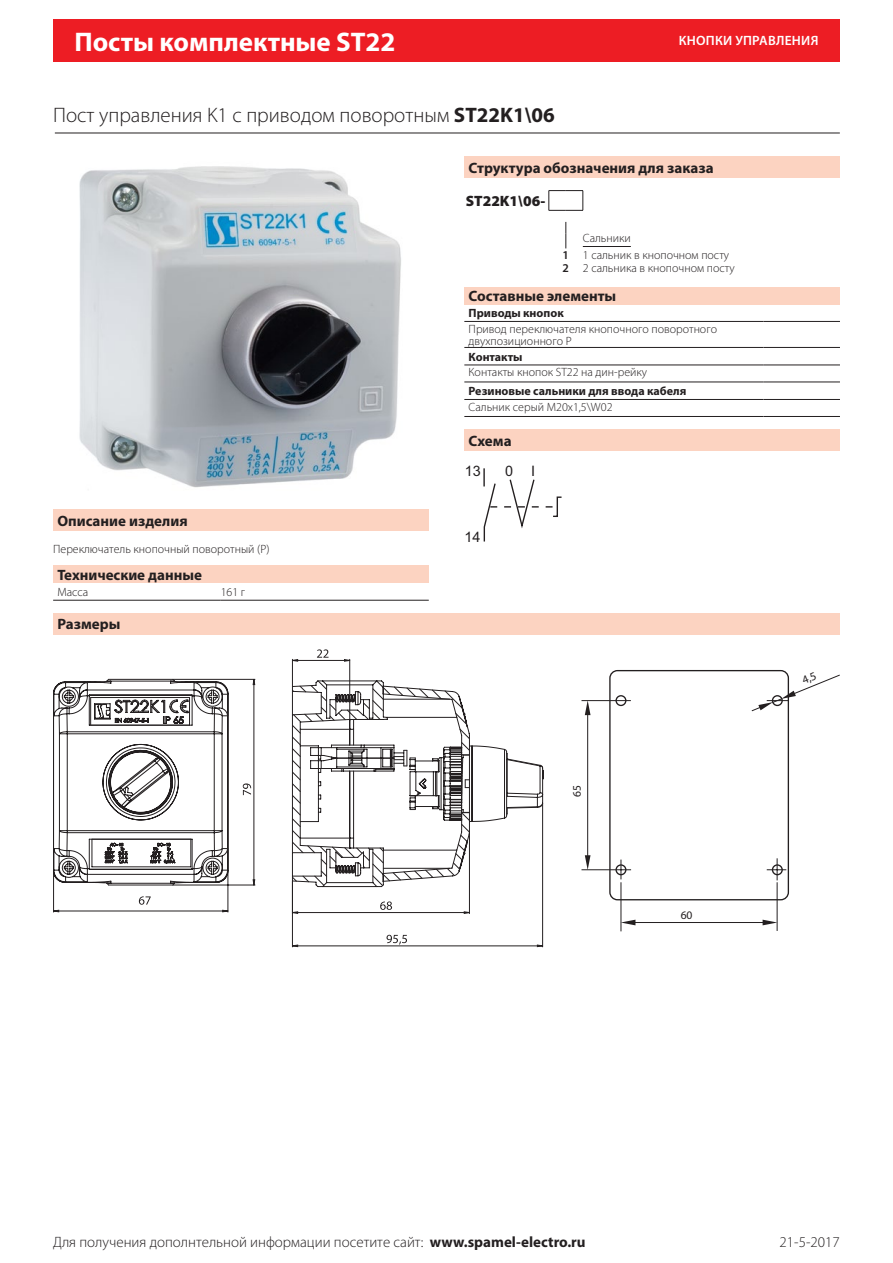
<style>
.page{position:relative;width:893px;height:1263px;background:#fff}
.page>*{position:absolute;margin:0;border:0;box-sizing:border-box;transform-origin:0 0}
.t1{font:700 27px "Myriad Pro";color:#fff}
.t2{font:300 21px "Myriad Pro";color:#231f20}
.Überschrift{font:700 15px "Myriad Pro";color:#231f20}
.t3{font:300 15px "Myriad Pro";color:#231f20}
.TS_Bestellschlüssel{font:900 15px "Myriad Pro";color:#231f20}
.Cecha_schemat_napedu{font:14.4px "Arial";color:#231f20}
.t4{font:600 13.5px "Myriad Pro";letter-spacing:.02em;color:#fff}
.Tabellenkörper{font:300 12px/12.8px "Myriad Pro";color:#231f20}
.Text_SubHeader{font:700 12px "Myriad Pro";color:#231f20}
.TS_links{font:300 12px "Myriad Pro";color:#231f20}
.Text_normal_block{font:300 12px "Myriad Pro";color:#231f20}
.TS_links_unterstrich{font:300 12px "Myriad Pro";color:#231f20}
.TS_fett_zentriert{font:600 12px "Myriad Pro";color:#231f20}
.Cecha_Wymiary{font:11.55px "Myriad Pro";color:#231f20}
.s1{font-weight:700}
</style>
<div class="page">
<div style="left:53px;top:19px;width:787px;height:43px;background:#ed1d24"></div>
<img style="left:79px;top:166px;width:322px;height:322px">
<div style="left:53px;top:566px;width:376px;height:17px;background:#fcd3c1"></div>
<hr style="left:53px;top:600px;width:168px;height:1px;background:#231f20">
<hr style="left:221px;top:600px;width:208px;height:1px;background:#231f20">
<div style="left:464px;top:156px;width:376px;height:22px;background:#fcd3c1"></div>
<svg style="left:549px;top:190px;width:35px;height:21px"></svg>
<svg style="left:566px;top:222px;width:1px;height:26px"></svg>
<hr style="left:583px;top:246px;width:48px;height:1px;background:#231f20">
<div style="left:53px;top:613px;width:787px;height:21px;background:#fcd3c1"></div>
<svg style="left:54px;top:682px;width:200px;height:229px"></svg>
<hr style="left:254px;top:679px;width:1px;height:206px;background:#231f20">
<hr style="left:173px;top:679px;width:82px;height:1px;background:#231f20">
<hr style="left:173px;top:885px;width:82px;height:1px;background:#231f20">
<hr style="left:54px;top:911px;width:174px;height:1px;background:#231f20">
<hr style="left:228px;top:871px;width:1px;height:41px;background:#231f20">
<hr style="left:53px;top:871px;width:1px;height:41px;background:#231f20">
<svg style="left:53px;top:678px;width:176px;height:208px"></svg>
<svg style="left:293px;top:887px;width:247px;height:59px"></svg>
<hr style="left:292px;top:946px;width:251px;height:1px;background:#231f20">
<hr style="left:292px;top:881px;width:1px;height:66px;background:#231f20">
<hr style="left:542px;top:803px;width:1px;height:144px;background:#231f20">
<hr style="left:292px;top:912px;width:177px;height:1px;background:#231f20">
<hr style="left:469px;top:832px;width:1px;height:81px;background:#231f20">
<div style="left:609px;top:670px;width:180px;height:230px;border:1px solid #231f20;border-radius:8px"></div>
<hr style="left:581px;top:700px;width:50px;height:1px;background:#231f20">
<hr style="left:621px;top:882px;width:1px;height:49px;background:#231f20">
<hr style="left:777px;top:882px;width:1px;height:49px;background:#231f20">
<hr style="left:635px;top:922px;width:128px;height:1px;background:#231f20">
<svg style="left:621px;top:920px;width:14px;height:5px"></svg>
<svg style="left:763px;top:920px;width:14px;height:5px"></svg>
<hr style="left:581px;top:869px;width:50px;height:1px;background:#231f20">
<hr style="left:587px;top:714px;width:1px;height:142px;background:#231f20">
<svg style="left:585px;top:700px;width:5px;height:15px"></svg>
<svg style="left:585px;top:855px;width:5px;height:15px"></svg>
<svg style="left:292px;top:649px;width:252px;height:237px"></svg>
<div style="left:464px;top:429px;width:376px;height:22px;background:#fcd3c1"></div>
<svg style="left:483px;top:468px;width:78px;height:74px"></svg>
<hr style="left:55px;top:133px;width:785px;height:1px;background:#231f20">
<div style="left:53px;top:509px;width:376px;height:22px;background:#fcd3c1"></div>
<div style="left:464px;top:287px;width:376px;height:17px;background:#fcd3c1"></div>
<hr style="left:763px;top:321px;width:77px;height:1px;background:#231f20">
<hr style="left:763px;top:347px;width:77px;height:1px;background:#231f20">
<hr style="left:763px;top:365px;width:77px;height:1px;background:#231f20">
<hr style="left:763px;top:382px;width:77px;height:1px;background:#231f20">
<hr style="left:763px;top:399px;width:77px;height:1px;background:#231f20">
<hr style="left:464px;top:416px;width:299px;height:1px;background:#231f20">
<hr style="left:763px;top:416px;width:77px;height:1px;background:#231f20">
<hr style="left:464px;top:321px;width:299px;height:1px;background:#231f20">
<hr style="left:464px;top:347px;width:299px;height:1px;background:#231f20">
<hr style="left:464px;top:365px;width:299px;height:1px;background:#231f20">
<hr style="left:464px;top:382px;width:299px;height:1px;background:#231f20">
<hr style="left:464px;top:399px;width:299px;height:1px;background:#231f20">
<svg style="left:615px;top:672px;width:225px;height:208px"></svg>
<h1 class="t1" style="left:74px;top:24px;width:323px">Посты комплектные ST22</h1>
<p class="t4" style="left:679px;top:32px;width:141px">КНОПКИ УПРАВЛЕНИЯ</p>
<p class="t2" style="left:53px;top:104px;width:503px">Пост управления K1 с приводом поворотным <span class="s1">ST22K1\06</span></p>
<p class="Überschrift" style="left:469px;top:158px;width:247px">Структура обозначения для заказа</p>
<p class="TS_Bestellschlüssel" style="left:466px;top:191px;width:81px">ST22K1\06-</p>
<p class="TS_links_unterstrich" style="left:583px;top:232px;width:49px">Сальники</p>
<p class="TS_fett_zentriert" style="left:563px;top:247px;width:8px">1</p>
<p class="TS_links" style="left:583px;top:248px;width:148px">1 сальник в кнопочном посту</p>
<p class="TS_fett_zentriert" style="left:563px;top:260px;width:8px">2</p>
<p class="TS_links" style="left:583px;top:261px;width:153px">2 сальника в кнопочном посту</p>
<p class="Überschrift" style="left:469px;top:286px;width:149px">Составные элементы</p>
<p class="Text_SubHeader" style="left:469px;top:305px;width:97px">Приводы кнопок</p>
<p class="Tabellenkörper" style="left:469px;top:322px;width:250px">Привод переключателя кнопочного поворотного двухпозиционного P</p>
<p class="Text_SubHeader" style="left:469px;top:349px;width:55px">Контакты</p>
<p class="Tabellenkörper" style="left:469px;top:366px;width:180px">Контакты кнопок ST22 на дин-рейку</p>
<p class="Text_SubHeader" style="left:469px;top:383px;width:219px">Резиновые сальники для ввода кабеля</p>
<p class="Tabellenkörper" style="left:469px;top:400px;width:145px">Сальник серый M20x1,5\W02</p>
<p class="Überschrift" style="left:469px;top:431px;width:44px">Схема</p>
<p class="Überschrift" style="left:57px;top:511px;width:132px">Описание изделия</p>
<p class="Text_normal_block" style="left:53px;top:542px;width:218px">Переключатель кнопочный поворотный (P)</p>
<p class="Überschrift" style="left:57px;top:565px;width:146px">Технические данные</p>
<p class="Tabellenkörper" style="left:57px;top:586px;width:32px">Масса</p>
<p class="Tabellenkörper" style="left:221px;top:586px;width:26px">161 г</p>
<p class="Überschrift" style="left:57px;top:614px;width:64px">Размеры</p>
<p class="Cecha_schemat_napedu" style="left:465px;top:461px;width:18px">13</p>
<p class="Cecha_schemat_napedu" style="left:505px;top:461px;width:10px">0</p>
<p class="Cecha_schemat_napedu" style="left:531px;top:461px;width:6px">I</p>
<p class="Cecha_schemat_napedu" style="left:464px;top:527px;width:18px">14</p>
<p class="Cecha_Wymiary" style="left:570px;top:797px;width:13px;rotate:-90deg">65</p>
<p class="Cecha_Wymiary" style="left:681px;top:908px;width:13px">60</p>
<p class="t3" style="left:53px;top:1234px;width:534px">Для получения дополнтельной информации посетите сайт: <span class="s1">www.spamel-electro.ru</span></p>
<p class="t3" style="left:780px;top:1234px;width:62px">21-5-2017</p>
</div>
